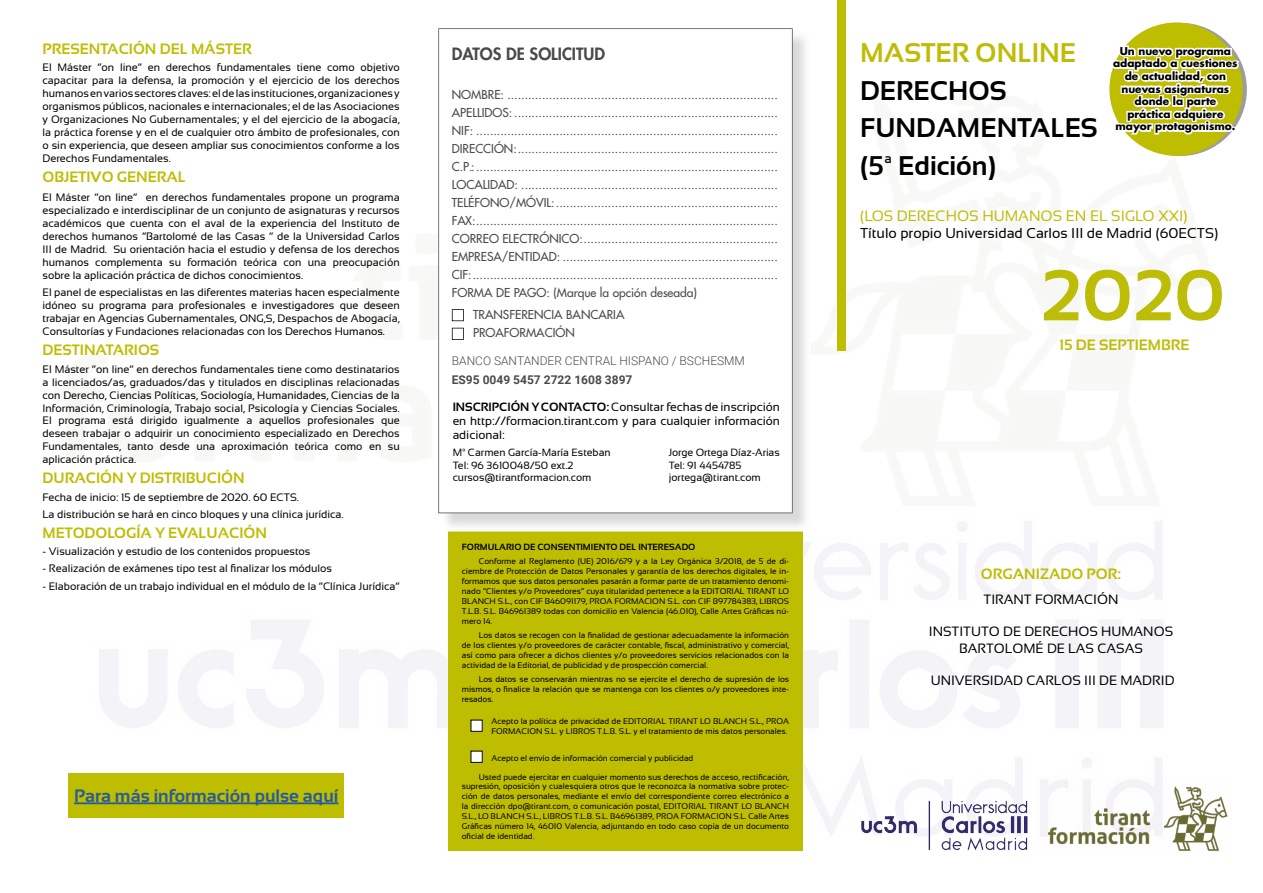
<style>
.page{position:relative;width:1263px;height:893px;background:#fff}
.page>*{position:absolute;margin:0;border:0;box-sizing:border-box;transform-origin:0 0}
.t1{font:700 72px "Sansation";color:#bdbd08}
.t2{font:700 27px/37.5px "Sansation";color:#000}
.t3{font:700 27px "Sansation";color:#bdbd08}
.t4{font:700 18px "Sansation";color:#275b9b}
.t5{font:800 16.5px "Futura Std";color:#4a4a49}
.t6{font:700 15px "Sansation";color:#bebd00}
.t7{font:15px "Sansation";color:#bdbd08}
.t8{font:700 15px "Sansation";color:#bdbd08}
.t9{font:14.25px "Sansation";color:#000}
.t10{font:13.5px/16.2px "Sansation";color:#000;text-align:center}
.t11{font:500 12px/18px "Futura Std";color:#4a4a49;text-align:justify}
.t12{font:12px/14.4px "Sansation";color:#000;text-align:justify}
.t13{font:300 12px "Roboto";color:#4a4a49}
.t14{font:700 12px "Roboto";color:#4a4a49}
.t15{font:10.8px/12.9px "Sansation";color:#000;text-align:justify}
.t16{font:10.5px "Sansation";color:#000}
.t17{font:700 10.5px/12.6px "Futura Std";color:#000;text-align:center}
.t18{font:700 9px "Sansation";color:#000}
.t19{font:8.25px/9.9px "Sansation";color:#000;text-align:justify}
.s1{font-weight:700}
</style>
<div class="page">
<img style="left:68px;top:704px;width:1095px;height:147px">
<img style="left:99px;top:40px;width:1148px;height:664px">
<div style="left:448px;top:530px;width:355px;height:320px;background:#bebd00"></div>
<img style="left:1035px;top:778px;width:193px;height:73px">
<div style="left:471px;top:720px;width:11px;height:11px;background:#fff"></div>
<div style="left:471px;top:720px;width:12px;height:12px;border:1px solid #000"></div>
<div style="left:471px;top:751px;width:11px;height:11px;background:#fff"></div>
<div style="left:471px;top:751px;width:12px;height:12px;border:1px solid #000"></div>
<div style="left:69px;top:773px;width:275px;height:45px;background:#bebd00"></div>
<hr style="left:74px;top:802px;width:264px;height:2px;background:#275b9b">
<div style="left:837px;top:0;width:9px;height:350px;background:#bebd00"></div>
<img style="left:441px;top:36px;width:370px;height:495px">
<svg style="left:438px;top:28px;width:355px;height:485px"></svg>
<svg style="left:452px;top:309px;width:12px;height:12px"></svg>
<svg style="left:452px;top:328px;width:12px;height:12px"></svg>
<svg style="left:1114px;top:23px;width:133px;height:133px"></svg>
<div style="left:1109px;top:23px;width:134px;height:133px;background:#bebd00;border-radius:50%"></div>
<svg style="left:1110px;top:44px;width:131px;height:94px"></svg>
<img style="left:855px;top:792px;width:179px;height:59px">
<h3 class="t6" style="left:43px;top:40px;width:211px">PRESENTACIÓN DEL MÁSTER</h3>
<p class="t15" style="left:43px;top:61px;width:359px">El Máster “on line” en derechos fundamentales tiene como objetivo capacitar para la defensa, la promoción y el ejercicio de los derechos humanos en varios sectores claves: el de las instituciones, organizaciones y organismos públicos, nacionales e internacionales; el de las Asociaciones y Organizaciones No Gubernamentales; y el del ejercicio de la abogacía, la práctica forense y en el de cualquier otro ámbito de profesionales, con o sin experiencia, que deseen ampliar sus conocimientos conforme a los Derechos Fundamentales.</p>
<h3 class="t6" style="left:43px;top:168px;width:145px">OBJETIVO GENERAL</h3>
<p class="t15" style="left:43px;top:191px;width:359px">El Máster “on line” en derechos fundamentales propone un programa especializado e interdisciplinar de un conjunto de asignaturas y recursos académicos que cuenta con el aval de la experiencia del Instituto de derechos humanos “Bartolomé de las Casas “ de la Universidad Carlos III de Madrid. Su orientación hacia el estudio y defensa de los derechos humanos complementa su formación teórica con una preocupación sobre la aplicación práctica de dichos conocimientos.</p>
<p class="t15" style="left:43px;top:286px;width:359px">El panel de especialistas en las diferentes materias hacen especialmente idóneo su programa para profesionales e investigadores que deseen trabajar en Agencias Gubernamentales, ONG,S, Despachos de Abogacía, Consultorías y Fundaciones relacionadas con los Derechos Humanos.</p>
<h3 class="t6" style="left:43px;top:342px;width:118px">DESTINATARIOS</h3>
<p class="t15" style="left:43px;top:362px;width:359px">El Máster “on line” en derechos fundamentales tiene como destinatarios a licenciados/as, graduados/das y titulados en disciplinas relacionadas con Derecho, Ciencias Políticas, Sociología, Humanidades, Ciencias de la Información, Criminología, Trabajo social, Psicología y Ciencias Sociales.<br>El programa está dirigido igualmente a aquellos profesionales que deseen trabajar o adquirir un conocimiento especializado en Derechos Fundamentales, tanto desde una aproximación teórica como en su aplicación práctica.</p>
<h3 class="t6" style="left:43px;top:470px;width:204px">DURACIÓN Y DISTRIBUCIÓN</h3>
<p class="t15" style="left:43px;top:488px;width:303px;line-height:17.2px">Fecha de inicio: 15 de septiembre de 2020. 60 ECTS.<br>La distribución se hará en cinco bloques y una clínica jurídica.</p>
<h3 class="t6" style="left:43px;top:524px;width:226px">METODOLOGÍA Y EVALUACIÓN</h3>
<p class="t15" style="left:43px;top:545px;width:269px">- Visualización y estudio de los contenidos propuestos</p>
<p class="t15" style="left:43px;top:562px;width:291px">- Realización de exámenes tipo test al finalizar los módulos</p>
<p class="t15" style="left:43px;top:579px;width:359px">- Elaboración de un trabajo individual en el módulo de la “Clínica Jurídica”</p>
<h3 class="t4" style="left:74px;top:786px;width:266px">Para más información pulse aquí</h3>
<h3 class="t5" style="left:452px;top:43px;width:155px">DATOS DE SOLICITUD</h3>
<p class="t11" style="left:452px;top:86px;width:328px">NOMBRE: ..............................................................................<br>APELLIDOS: ............................................................................<br>NIF: .......................................................................................<br>DIRECCIÓN:...........................................................................<br>C.P.:.......................................................................................<br>LOCALIDAD: ..........................................................................<br>TELÉFONO/MÓVIL:................................................................<br>FAX:.......................................................................................<br>CORREO ELECTRÓNICO:........................................................<br>EMPRESA/ENTIDAD: ..............................................................<br>CIF:........................................................................................<br>FORMA DE PAGO: (Marque la opción deseada)</p>
<p class="t11" style="left:473px;top:306px;width:153px">TRANSFERENCIA BANCARIA<br>PROAFORMACIÓN</p>
<p class="t13" style="left:452px;top:352px;width:295px">BANCO SANTANDER CENTRAL HISPANO / BSCHESMM</p>
<p class="t14" style="left:452px;top:372px;width:182px">ES95 0049 5457 2722 1608 3897</p>
<p class="t12" style="left:453px;top:399px;width:329px"><span class="s1">INSCRIPCIÓN Y CONTACTO:</span> Consultar fechas de inscripción en http://formacion.tirant.com y para cualquier información adicional:</p>
<p class="t16" style="left:453px;top:447px;width:159px">Mª Carmen García-María Esteban</p>
<p class="t16" style="left:669px;top:447px;width:113px">Jorge Ortega Díaz-Arias</p>
<p class="t16" style="left:453px;top:459px;width:122px">Tel: 96 3610048/50 ext.2</p>
<p class="t16" style="left:669px;top:459px;width:74px">Tel: 91 4454785</p>
<p class="t16" style="left:453px;top:472px;width:140px">cursos@tirantformacion.com</p>
<p class="t16" style="left:669px;top:472px;width:94px">jortega@tirant.com</p>
<p class="t18" style="left:462px;top:542px;width:235px">FORMULARIO DE CONSENTIMIENTO DEL INTERESADO</p>
<p class="t19" style="left:462px;top:557px;width:329px;text-indent:17px">Conforme al Reglamento (UE) 2016/679 y a la Ley Orgánica 3/2018, de 5 de di&shy;ciembre de Protección de Datos Personales y garantía de los derechos digitales, le in&shy;formamos que sus datos personales pasarán a formar parte de un tratamiento denomi&shy;nado “Clientes y/o Proveedores” cuya titularidad pertenece a la EDITORIAL TIRANT LO BLANCH S.L., con CIF B46091179, PROA FORMACION S.L. con CIF B97784383, LIBROS T.L.B. S.L. B46961389 todas con domicilio en Valencia (46.010), Calle Artes Gráficas nú&shy;mero 14.</p>
<p class="t19" style="left:462px;top:630px;width:329px;text-indent:17px">Los datos se recogen con la finalidad de gestionar adecuadamente la información de los clientes y/o proveedores de carácter contable, fiscal, administrativo y comercial, así como para ofrecer a dichos clientes y/o proveedores servicios relacionados con la actividad de la Editorial, de publicidad y de prospección comercial.</p>
<p class="t19" style="left:462px;top:674px;width:329px;text-indent:17px">Los datos se conservarán mientras no se ejercite el derecho de supresión de los mismos, o finalice la relación que se mantenga con los clientes o/y proveedores inte&shy;resados.</p>
<p class="t19" style="left:491px;top:716px;width:299px">Acepto la política de privacidad de EDITORIAL TIRANT LO BLANCH S.L., PROA<br>FORMACION S.L. y LIBROS T.L.B. S.L. y el tratamiento de mis datos personales.</p>
<p class="t19" style="left:491px;top:753px;width:203px">Acepto el envío de información comercial y publicidad</p>
<p class="t19" style="left:462px;top:772px;width:329px;text-indent:17px">Usted puede ejercitar en cualquier momento sus derechos de acceso, rectificación, supresión, oposición y cualesquiera otros que le reconozca la normativa sobre protec&shy;ción de datos personales, mediante el envío del correspondiente correo electrónico a la dirección dpo@tirant.com, o comunicación postal, EDITORIAL TIRANT LO BLANCH S.L., LO BLANCH S.L., LIBROS T.L.B. S.L. B46961389, PROA FORMACION S.L. Calle Artes Gráficas número 14, 46010 Valencia, adjuntando en todo caso copia de un documento oficial de identidad.</p>
<h2 class="t3" style="left:860px;top:38px;width:218px">MASTER ONLINE</h2>
<h2 class="t2" style="left:860px;top:72px;width:239px">DERECHOS<br>FUNDAMENTALES (5ª Edición)</h2>
<h3 class="t7" style="left:860px;top:207px;width:329px">(LOS DERECHOS HUMANOS EN EL SIGLO XXI)</h3>
<h3 class="t9" style="left:860px;top:225px;width:360px">Título propio Universidad Carlos III de Madrid (60ECTS)</h3>
<h1 class="t1" style="left:1040px;top:255px;width:186px">2020</h1>
<h3 class="t8" style="left:1059px;top:337px;width:132px">15 DE SEPTIEMBRE</h3>
<p class="t17" style="left:1113px;top:44px;width:126px">Un nuevo programa adaptado a cuestiones de actualidad, con nuevas asignaturas donde la parte práctica adquiere mayor protagonismo.</p>
<h3 class="t6" style="left:981px;top:566px;width:142px">ORGANIZADO POR:</h3>
<p class="t10" style="left:983px;top:591px;width:136px">TIRANT FORMACIÓN</p>
<p class="t10" style="left:929px;top:624px;width:246px">INSTITUTO DE DERECHOS HUMANOS<br>BARTOLOMÉ DE LAS CASAS</p>
<p class="t10" style="left:931px;top:672px;width:245px">UNIVERSIDAD CARLOS III DE MADRID</p>
</div>
